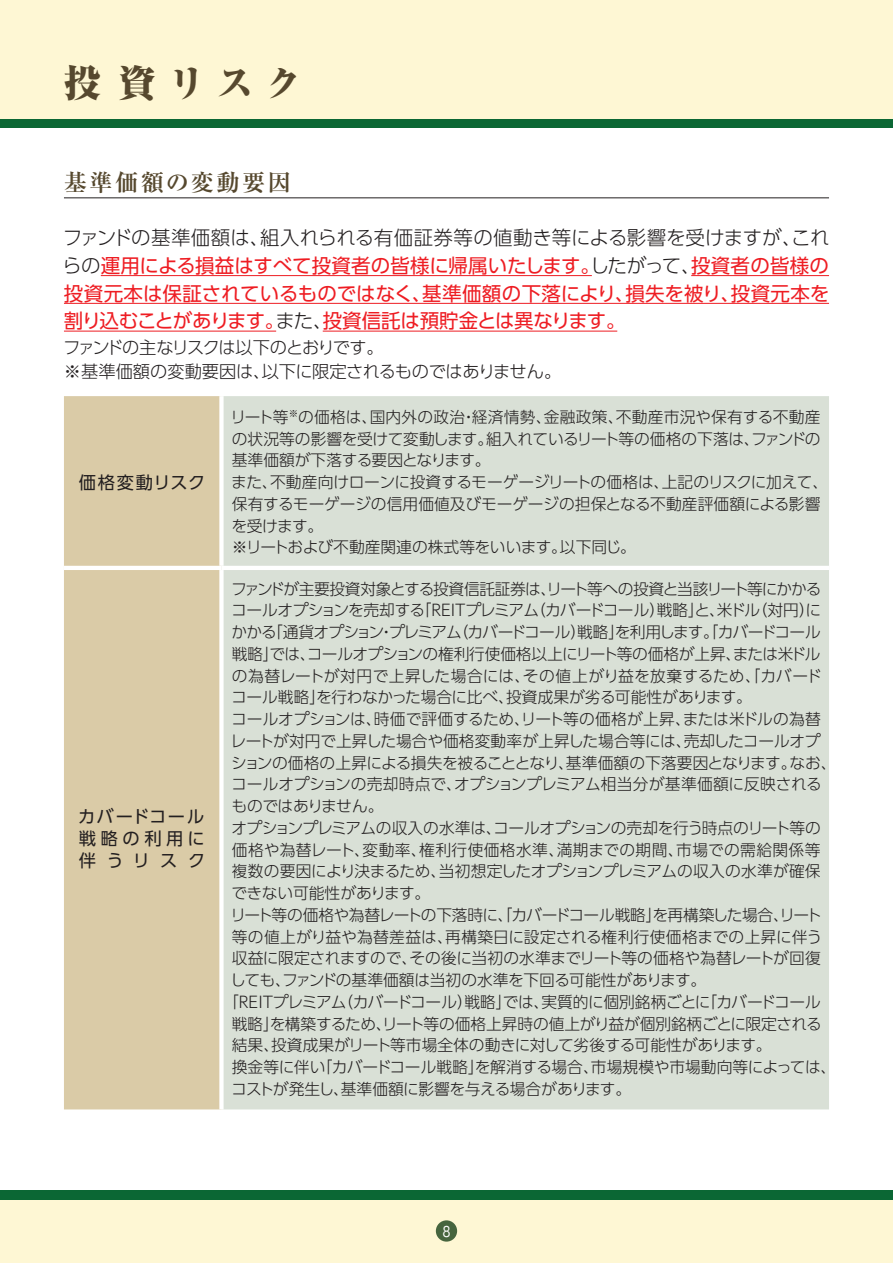
<style>
.page{position:relative;width:893px;height:1263px;background:#fff}
.page>*{position:absolute;margin:0;border:0;box-sizing:border-box;transform-origin:0 0}
.t1{font:800 expanded 37.5px "Ryumin Pr 5";letter-spacing:.305em;color:#56482e}
.t2{font:700 23.25px "Ryumin Pr 5";letter-spacing:.1em;color:#56482e}
.t3{font:19.5px/27.8px "UD Shin Go Pro";letter-spacing:-.01em;color:#ee1d23;text-align:justify}
.t4{font:300 17.25px/24px "UD Shin Go Pro";letter-spacing:-.035em;color:#231f20}
.t5{font:17.25px/21.8px "UD Shin Go Pro";letter-spacing:.11em;color:#231f20;text-align:justify}
.t6{font:17.25px "UD Shin Go Pro";letter-spacing:.06em;color:#231f20}
.t7{font:300 15.75px/21.8px "UD Shin Go Pro";letter-spacing:-.02em;color:#231f20}
.t8{font:300 15.75px "UD Shin Go Pro";letter-spacing:.01em;color:#231f20}
.t9{font:300 15.75px "UD Shin Go Pro";letter-spacing:-.06em;color:#231f20}
.t10{font:300 15.75px "UD Shin Go Pro";letter-spacing:-.065em;color:#231f20}
.t11{font:300 15.75px "UD Shin Go Pro";letter-spacing:-.045em;color:#231f20}
.t12{font:300 15.75px "UD Shin Go Pro";letter-spacing:-.07em;color:#231f20}
.t13{font:300 15.75px "UD Shin Go Pro";letter-spacing:.025em;color:#231f20}
.t14{font:500 15px "Gothic BBB Pr 5";color:#fff;scale:.8 1}
.s1{font-weight:300;color:#231f20}
</style>
<div class="page">
<div style="left:0;top:1191px;width:893px;height:72px;background:#fef7d4"></div>
<div style="left:0;top:1191px;width:893px;height:8px;background:#0b6734"></div>
<div style="left:436px;top:1220px;width:21px;height:21px;background:#46653e;border-radius:50%"></div>
<div style="left:0;top:0;width:893px;height:127px;background:#fef7d4"></div>
<div style="left:0;top:119px;width:893px;height:9px;background:#0b6734"></div>
<hr style="left:64px;top:198px;width:765px;height:1px;background:#231f20">
<hr style="left:101px;top:275px;width:491px;height:1px;background:#ee1d23">
<hr style="left:691px;top:275px;width:138px;height:1px;background:#ee1d23">
<hr style="left:64px;top:303px;width:765px;height:1px;background:#ee1d23">
<hr style="left:64px;top:331px;width:212px;height:1px;background:#ee1d23">
<hr style="left:323px;top:331px;width:294px;height:1px;background:#ee1d23">
<div style="left:64px;top:396px;width:155px;height:713px;background:#dacba7"></div>
<div style="left:224px;top:396px;width:605px;height:713px;background:#d9e0d6"></div>
<hr style="left:64px;top:566px;width:157px;height:4px;background:#fff">
<hr style="left:221px;top:566px;width:608px;height:4px;background:#fff">
<h1 class="t1" style="left:64px;top:53px;width:240px">投資リスク</h1>
<h2 class="t2" style="left:64px;top:163px;width:228px">基準価額の変動要因</h2>
<p class="t3" style="left:62px;top:223px;width:769px"><span class="s1">ファンドの基準価額は、組入れられる有価証券等の値動き等による影響を受けますが、これらの</span>運用による損益はすべて投資者の皆様に帰属いたします。<span class="s1">したがって、</span>投資者の皆様の投資元本は保証されているものではなく、基準価額の下落により、損失を被り、投資元本を割り込むことがあります。<span class="s1">また、</span>投資信託は預貯金とは異なります。</p>
<p class="t4" style="left:63px;top:335px;width:500px">ファンドの主なリスクは以下のとおりです。<br>※基準価額の変動要因は、以下に限定されるものではありません。</p>
<p class="t6" style="left:79px;top:468px;width:128px">価格変動リスク</p>
<p class="t5" style="left:78px;top:805px;width:129px">カバードコール戦略の利用に伴うリスク</p>
<p class="t7" style="left:230px;top:405px;width:599px">リート等<sup>※</sup>の価格は、国内外の政治・経済情勢、金融政策、不動産市況や保有する不動産の状況等の影響を受けて変動します。組入れているリート等の価格の下落は、ファンドの基準価額が下落する要因となります。<br>また、不動産向けローンに投資するモーゲージリートの価格は、上記のリスクに加えて、保有するモーゲージの信用価値及びモーゲージの担保となる不動産評価額による影響を受けます。<br>※リートおよび不動産関連の株式等をいいます。以下同じ。</p>
<p class="t12" style="left:231px;top:576px;width:592px">ファンドが主要投資対象とする投資信託証券は、リート等への投資と当該リート等にかかる</p>
<p class="t9" style="left:231px;top:597px;width:592px">コールオプションを売却する「ＲＥＩＴプレミアム（カバードコール）戦略」と、米ドル（対円）に</p>
<p class="t10" style="left:232px;top:619px;width:591px">かかる「通貨オプション・プレミアム（カバードコール）戦略」を利用します。「カバードコール</p>
<p class="t7" style="left:232px;top:642px;width:590px">戦略」では、コールオプションの権利行使価格以上にリート等の価格が上昇、または米ドル</p>
<p class="t8" style="left:232px;top:663px;width:591px">の為替レートが対円で上昇した場合には、その値上がり益を放棄するため、「カバード</p>
<p class="t7" style="left:231px;top:686px;width:522px">コール戦略」を行わなかった場合に比べ、投資成果が劣る可能性があります。</p>
<p class="t7" style="left:231px;top:708px;width:591px">コールオプションは、時価で評価するため、リート等の価格が上昇、または米ドルの為替</p>
<p class="t7" style="left:231px;top:729px;width:591px">レートが対円で上昇した場合や価格変動率が上昇した場合等には、売却したコールオプ</p>
<p class="t7" style="left:231px;top:751px;width:607px">ションの価格の上昇による損失を被ることとなり、基準価額の下落要因となります。なお、</p>
<p class="t7" style="left:231px;top:773px;width:592px">コールオプションの売却時点で、オプションプレミアム相当分が基準価額に反映される</p>
<p class="t7" style="left:232px;top:795px;width:153px">ものではありません。</p>
<p class="t7" style="left:231px;top:816px;width:591px">オプションプレミアムの収入の水準は、コールオプションの売却を行う時点のリート等の</p>
<p class="t13" style="left:232px;top:837px;width:590px">価格や為替レート、変動率、権利行使価格水準、満期までの期間、市場での需給関係等</p>
<p class="t7" style="left:232px;top:860px;width:590px">複数の要因により決まるため、当初想定したオプションプレミアムの収入の水準が確保</p>
<p class="t7" style="left:232px;top:882px;width:200px">できない可能性があります。</p>
<p class="t7" style="left:230px;top:903px;width:593px">リート等の価格や為替レートの下落時に、「カバードコール戦略」を再構築した場合、リート</p>
<p class="t8" style="left:232px;top:924px;width:592px">等の値上がり益や為替差益は、再構築日に設定される権利行使価格までの上昇に伴う</p>
<p class="t7" style="left:232px;top:947px;width:590px">収益に限定されますので、その後に当初の水準までリート等の価格や為替レートが回復</p>
<p class="t7" style="left:230px;top:969px;width:478px">しても、ファンドの基準価額は当初の水準を下回る可能性があります。</p>
<p class="t11" style="left:223px;top:989px;width:599px">「ＲＥＩＴプレミアム（カバードコール）戦略」では、実質的に個別銘柄ごとに「カバードコール</p>
<p class="t7" style="left:232px;top:1012px;width:591px">戦略」を構築するため、リート等の価格上昇時の値上がり益が個別銘柄ごとに限定される</p>
<p class="t7" style="left:232px;top:1034px;width:541px">結果、投資成果がリート等市場全体の動きに対して劣後する可能性があります。</p>
<p class="t7" style="left:232px;top:1056px;width:606px">換金等に伴い「カバードコール戦略」を解消する場合、市場規模や市場動向等によっては、</p>
<p class="t7" style="left:231px;top:1077px;width:401px">コストが発生し、基準価額に影響を与える場合があります。</p>
<p class="t14" style="left:443px;top:1219px;width:11px">8</p>
</div>
